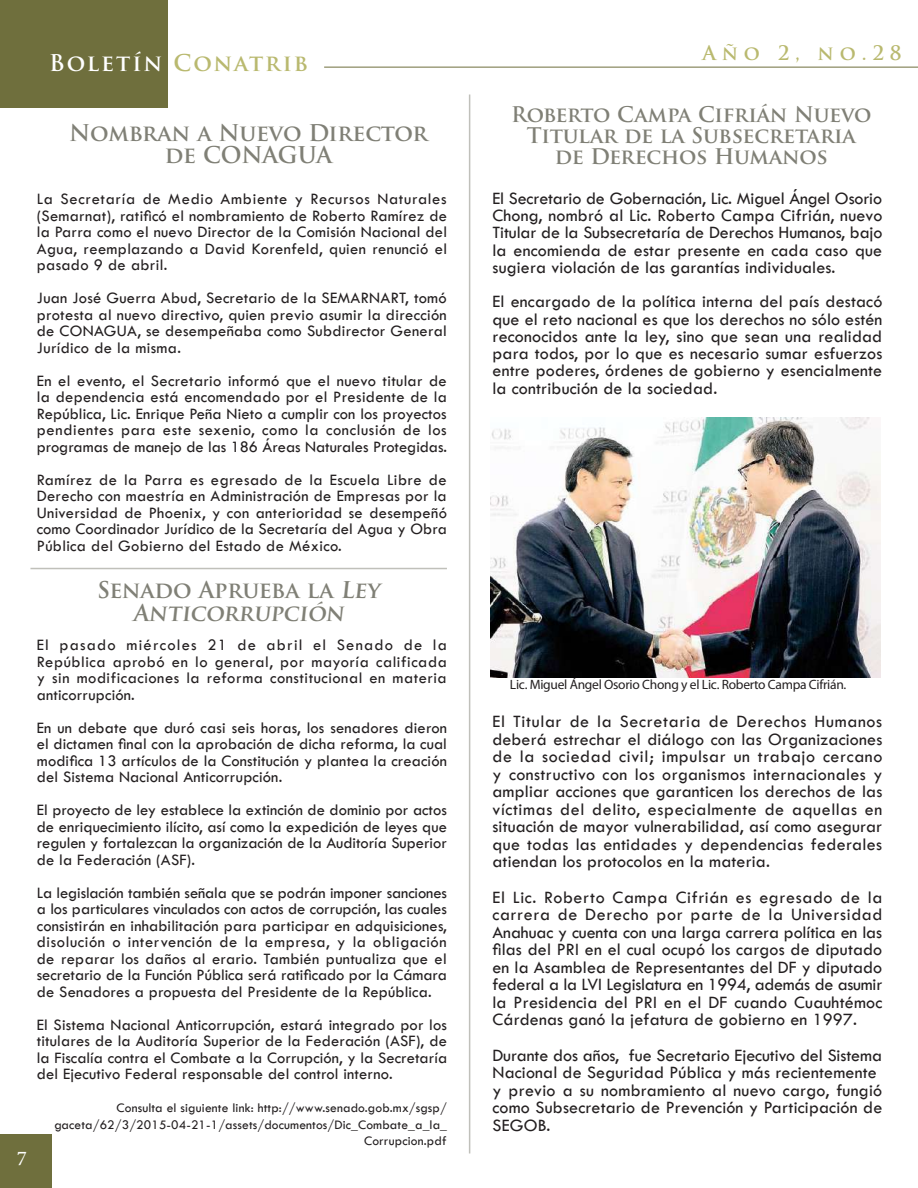
<style>
.page{position:relative;width:918px;height:1188px;background:#fff}
.page>*{position:absolute;margin:0;border:0;box-sizing:border-box;transform-origin:0 0}
.t1{font:700 22.5px/22.5px "Trajan Pro";letter-spacing:-.01em;color:#808076;text-align:center}
.t2{font:700 22.5px "Trajan Pro";letter-spacing:.09em;color:#b9b96f}
.t3{font:700 21px/21px "Trajan Pro";letter-spacing:-.01em;color:#808076;text-align:center}
.t4{font:21px "Minion Pro";color:#fff}
.t5{font:700 19.5px "Trajan Pro";letter-spacing:.295em;color:#b9b96f}
.t6{font:500 18px/17.5px "Tw Cen";letter-spacing:.01em;color:#231f20;text-align:justify}
.t7{font:500 16.5px/16.5px "Tw Cen";letter-spacing:.01em;color:#231f20;text-align:justify}
.t8{font:500 13.5px/16.5px "Tw Cen";letter-spacing:.01em;color:#231f20;text-align:right}
.t9{font:13.5px "Myriad Pro";letter-spacing:-.02em;color:#231f20}
.s1{color:#fff}
</style>
<div class="page">
<div style="left:0;top:1135px;width:52px;height:53px;background:#6f6f3d"></div>
<div style="left:0;top:0;width:168px;height:108px;background:#6f6f3d"></div>
<hr style="left:324px;top:67px;width:594px;height:1px;background:#6f6f3d">
<hr style="left:469px;top:94px;width:1px;height:1060px;background:#c0c0ba">
<img style="left:490px;top:418px;width:391px;height:259px">
<hr style="left:30px;top:568px;width:417px;height:1px;background:#c0c0ba">
<h1 class="t2" style="left:49px;top:49px;width:261px"><span class="s1">Boletín</span> Conatrib</h1>
<p class="t4" style="left:17px;top:1144px;width:12px">7</p>
<h1 class="t1" style="left:69px;top:122px;width:360px">Nombran a Nuevo Director de CONAGUA</h1>
<p class="t7" style="left:37px;top:191px;width:412px">La Secretaría de Medio Ambiente y Recursos Naturales (Semarnat), ratificó el nombramiento de Roberto Ramírez de la Parra como el nuevo Director de la Comisión Nacional del Agua, reemplazando a David Korenfeld, quien renunció el pasado 9 de abril.</p>
<p class="t7" style="left:37px;top:290px;width:411px">Juan José Guerra Abud, Secretario de la SEMARNART, tomó protesta al nuevo directivo, quien previo asumir la dirección de CONAGUA, se desempeñaba como Subdirector General Jurídico de la misma.</p>
<p class="t7" style="left:37px;top:372px;width:412px">En el evento, el Secretario informó que el nuevo titular de la dependencia está encomendado por el Presidente de la República, Lic. Enrique Peña Nieto a cumplir con los proyectos pendientes para este sexenio, como la conclusión de los programas de manejo de las 186 Áreas Naturales Protegidas.</p>
<p class="t7" style="left:37px;top:471px;width:412px">Ramírez de la Parra es egresado de la Escuela Libre de Derecho con maestría en Administración de Empresas por la Universidad de Phoenix, y con anterioridad se desempeñó como Coordinador Jurídico de la Secretaría del Agua y Obra Pública del Gobierno del Estado de México.</p>
<h1 class="t1" style="left:97px;top:579px;width:284px">Senado Aprueba la Ley<br>Anticorrupción</h1>
<p class="t7" style="left:37px;top:637px;width:412px">El pasado miércoles 21 de abril el Senado de la República aprobó en lo general, por mayoría calificada y sin modificaciones la reforma constitucional en materia anticorrupción.</p>
<p class="t7" style="left:37px;top:719px;width:412px">En un debate que duró casi seis horas, los senadores dieron el dictamen final con la aprobación de dicha reforma, la cual modifica 13 artículos de la Constitución y plantea la creación del Sistema Nacional Anticorrupción.</p>
<p class="t7" style="left:37px;top:802px;width:412px">El proyecto de ley establece la extinción de dominio por actos de enriquecimiento ilícito, así como la expedición de leyes que regulen y fortalezcan la organización de la Auditoría Superior de la Federación (ASF).</p>
<p class="t7" style="left:37px;top:884px;width:412px">La legislación también señala que se podrán imponer sanciones a los particulares vinculados con actos de corrupción, las cuales consistirán en inhabilitación para participar en adquisiciones, disolución o intervención de la empresa, y la obligación de reparar los daños al erario. También puntualiza que el secretario de la Función Pública será ratificado por la Cámara de Senadores a propuesta del Presidente de la República.</p>
<p class="t7" style="left:37px;top:1016px;width:412px">El Sistema Nacional Anticorrupción, estará integrado por los titulares de la Auditoría Superior de la Federación (ASF), de la Fiscalía contra el Combate a la Corrupción, y la Secretaría del Ejecutivo Federal responsable del control interno.</p>
<p class="t8" style="left:54px;top:1100px;width:394px">Consulta el siguiente link: http://www.senado.gob.mx/sgsp/ gaceta/62/3/2015-04-21-1/assets/documentos/Dic_Combate_a_la_<br>Corrupcion.pdf</p>
<p class="t5" style="left:702px;top:40px;width:201px">Año 2, no.28</p>
<p class="t3" style="left:511px;top:104px;width:362px">Roberto Campa Cifrián Nuevo<br>Titular de la Subsecretaria de Derechos Humanos</p>
<p class="t6" style="left:493px;top:190px;width:391px">El Secretario de Gobernación, Lic. Miguel Ángel Osorio Chong, nombró al Lic. Roberto Campa Cifrián, nuevo Titular de la Subsecretaría de Derechos Humanos, bajo la encomienda de estar presente en cada caso que sugiera violación de las garantías individuales.</p>
<p class="t6" style="left:493px;top:293px;width:391px">El encargado de la política interna del país destacó que el reto nacional es que los derechos no sólo estén reconocidos ante la ley, sino que sean una realidad para todos, por lo que es necesario sumar esfuerzos entre poderes, órdenes de gobierno y esencialmente la contribución de la sociedad.</p>
<p class="t9" style="left:510px;top:676px;width:338px">Lic. Miguel Ángel Osorio Chong y el Lic. Roberto Campa Cifrián.</p>
<p class="t6" style="left:493px;top:713px;width:392px">El Titular de la Secretaria de Derechos Humanos deberá estrechar el diálogo con las Organizaciones de la sociedad civil; impulsar un trabajo cercano y constructivo con los organismos internacionales y ampliar acciones que garanticen los derechos de las víctimas del delito, especialmente de aquellas en situación de mayor vulnerabilidad, así como asegurar que todas las entidades y dependencias federales atiendan los protocolos en la materia.</p>
<p class="t6" style="left:493px;top:888px;width:391px">El Lic. Roberto Campa Cifrián es egresado de la carrera de Derecho por parte de la Universidad Anahuac y cuenta con una larga carrera política en las filas del PRI en el cual ocupó los cargos de diputado en la Asamblea de Representantes del DF y diputado federal a la LVI Legislatura en 1994, además de asumir la Presidencia del PRI en el DF cuando Cuauhtémoc Cárdenas ganó la jefatura de gobierno en 1997.</p>
<p class="t6" style="left:493px;top:1046px;width:391px;text-align:left">Durante dos años, fue Secretario Ejecutivo del Sistema Nacional de Seguridad Pública y más recientemente y previo a su nombramiento al nuevo cargo, fungió como Subsecretario de Prevención y Participación de SEGOB.</p>
</div>
